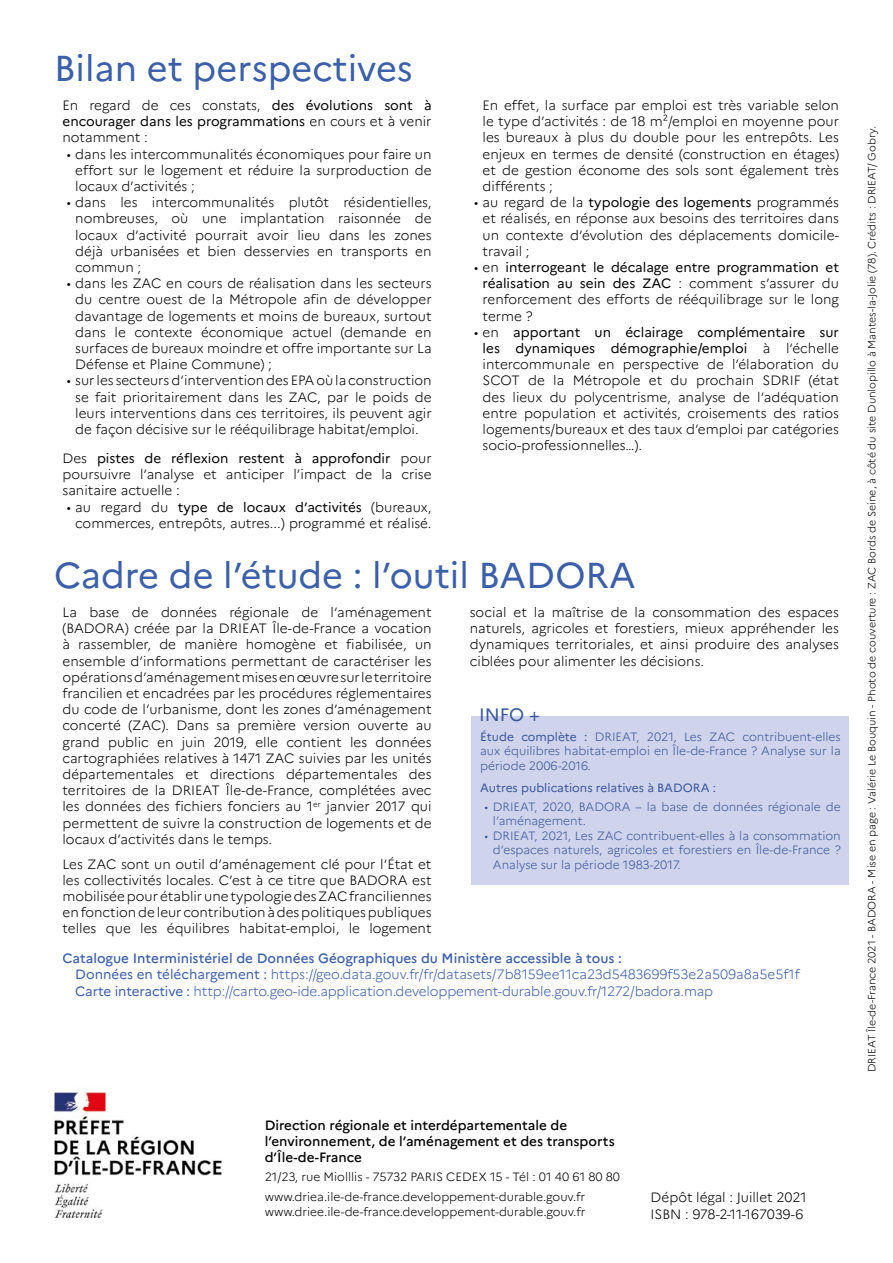
<style>
.page{position:relative;width:893px;height:1263px;background:#fff}
.page>*{position:absolute;margin:0;border:0;box-sizing:border-box;transform-origin:0 0}
.t1{font:36px "Marianne";color:#3b5fa9}
.t2{font:18px "Marianne";color:#38589d}
.t3{font:300 13.5px/16.2px "Marianne";color:#000;text-align:justify}
.t4{font:300 13.5px/16.2px "Marianne";letter-spacing:-.01em;color:#3b5fa9}
.t5{font:500 13.5px/16.2px "Marianne";color:#000}
.t6{font:13.5px/16.2px "Marianne";color:#000;text-align:justify}
.t7{font:300 12px/14.4px "Marianne";color:#38589d;text-align:justify}
.t8{font:300 12px/19.2px "Marianne";color:#000}
.t9{font:12px "Marianne";color:#38589d}
.t10{font:300 10.5px "Marianne";color:#000}
.s1{font-weight:300}
.s2{font-weight:400}
.s3{font-weight:500}
</style>
<div class="page">
<img style="left:54px;top:1092px;width:168px;height:126px">
<div style="left:472px;top:716px;width:377px;height:168px;background:#d0d3ec"></div>
<h1 class="t1" style="left:54px;top:46px;width:360px">Bilan et perspectives</h1>
<p class="t6" style="left:63px;top:97px;width:371px"><span class="s1">En regard de ces constats,</span> des évolutions sont à encourager dans les programmations <span class="s1">en cours et à venir notamment :</span></p>
<p class="t3" style="left:75px;top:146px;width:358px;text-indent:-9px">• dans les intercommunalités économiques pour faire un effort sur le logement et réduire la surproduction de locaux d’activités ;</p>
<p class="t3" style="left:75px;top:194px;width:358px;text-indent:-9px">• dans les intercommunalités plutôt résidentielles, nombreuses, où une implantation raisonnée de locaux d’activité pourrait avoir lieu dans les zones déjà urbanisées et bien desservies en transports en commun ;</p>
<p class="t3" style="left:75px;top:275px;width:358px;text-indent:-9px">• dans les ZAC en cours de réalisation dans les secteurs du centre ouest de la Métropole afin de développer davantage de logements et moins de bureaux, surtout dans le contexte économique actuel (demande en surfaces de bureaux moindre et offre importante sur La Défense et Plaine Commune) ;</p>
<p class="t3" style="left:75px;top:372px;width:358px;text-indent:-9px">• sur les secteurs d’intervention des EPA où la construction se fait prioritairement dans les ZAC, par le poids de leurs interventions dans ces territoires, ils peuvent agir de façon décisive sur le rééquilibrage habitat/emploi.</p>
<p class="t3" style="left:63px;top:450px;width:371px">Des <span class="s2">pistes de réflexion restent à approfondir</span> pour poursuivre l’analyse et anticiper l’impact de la crise sanitaire actuelle :</p>
<p class="t3" style="left:67px;top:499px;width:366px;text-align:right">• au regard du <span class="s2">type de locaux d’activités</span> (bureaux, commerces, entrepôts, autres...) programmé et réalisé.</p>
<p class="t3" style="left:483px;top:97px;width:358px">En effet, la surface par emploi est très variable selon le type d’activités : de 18 m²/emploi en moyenne pour les bureaux à plus du double pour les entrepôts. Les enjeux en termes de densité (construction en étages) et de gestion économe des sols sont également très différents ;</p>
<p class="t3" style="left:483px;top:194px;width:358px;text-indent:-9px">• au regard de la <span class="s2">typologie des logements</span> programmés et réalisés, en réponse aux besoins des territoires dans un contexte d’évolution des déplacements domicile&shy;travail ;</p>
<p class="t3" style="left:483px;top:259px;width:358px;text-indent:-9px">• en <span class="s2">interrogeant le décalage entre programmation et réalisation au sein des ZAC</span> : comment s’assurer du renforcement des efforts de rééquilibrage sur le long terme ?</p>
<p class="t3" style="left:483px;top:324px;width:358px;text-indent:-9px">• en <span class="s2">apportant un éclairage complémentaire sur les dynamiques démographie/emploi</span> à l’échelle intercommunale en perspective de l’élaboration du SCOT de la Métropole et du prochain SDRIF (état des lieux du polycentrisme, analyse de l’adéquation entre population et activités, croisements des ratios logements/bureaux et des taux d’emploi par catégories socio-professionnelles…).</p>
<h1 class="t1" style="left:54px;top:553px;width:583px">Cadre de l’étude : l’outil BADORA</h1>
<p class="t3" style="left:63px;top:604px;width:371px">La base de données régionale de l’aménagement (BADORA) créée par la DRIEAT Île-de-France a vocation à rassembler, de manière homogène et fiabilisée, un ensemble d’informations permettant de caractériser les opérations d’aménagement mises en œuvre sur le territoire francilien et encadrées par les procédures réglementaires du code de l’urbanisme, dont les zones d’aménagement concerté (ZAC). Dans sa première version ouverte au grand public en juin 2019, elle contient les données cartographiées relatives à 1471 ZAC suivies par les unités départementales et directions départementales des territoires de la DRIEAT Île-de-France, complétées avec les données des fichiers fonciers au 1<sup>er</sup> janvier 2017 qui permettent de suivre la construction de logements et de locaux d’activités dans le temps.</p>
<p class="t3" style="left:63px;top:855px;width:371px">Les ZAC sont un outil d’aménagement clé pour l’État et les collectivités locales. C’est à ce titre que BADORA est mobilisée pour établir une typologie des ZAC franciliennes en fonction de leur contribution à des politiques publiques telles que les équilibres habitat-emploi, le logement</p>
<p class="t3" style="left:470px;top:604px;width:371px">social et la maîtrise de la consommation des espaces naturels, agricoles et forestiers, mieux appréhender les dynamiques territoriales, et ainsi produire des analyses ciblées pour alimenter les décisions.</p>
<h2 class="t2" style="left:479px;top:703px;width:62px">INFO +</h2>
<p class="t7" style="left:480px;top:729px;width:362px"><span class="s2">Étude complète :</span> DRIEAT, 2021, Les ZAC contribuent-elles aux équilibres habitat-emploi en Île-de-France ? Analyse sur la période 2006-2016.</p>
<p class="t9" style="left:480px;top:781px;width:237px">Autres publications relatives à BADORA :</p>
<p class="t7" style="left:493px;top:799px;width:349px;text-indent:-9px">• DRIEAT, 2020, BADORA – la base de données régionale de l’aménagement.</p>
<p class="t7" style="left:493px;top:828px;width:349px;text-indent:-9px">• DRIEAT, 2021, Les ZAC contribuent-elles à la consommation d’espaces naturels, agricoles et forestiers en Île-de-France ?<br>Analyse sur la période 1983-2017.</p>
<p class="t4" style="left:75px;top:950px;width:726px;text-indent:-13px"><span class="s3">Catalogue Interministériel de Données Géographiques du Ministère accessible à tous :<br></span><span class="s2">Données en téléchargement :</span> https://geo.data.gouv.fr/fr/datasets/7b8159ee11ca23d5483699f53e2a509a8a5e5f1f<br><span class="s2">Carte interactive :</span> http://carto.geo-ide.application.developpement-durable.gouv.fr/1272/badora.map</p>
<p class="t5" style="left:265px;top:1117px;width:352px">Direction régionale et interdépartementale de l’environnement, de l’aménagement et des transports d’Île-de-France</p>
<p class="t8" style="left:265px;top:1167px;width:357px">21/23, rue Miolllis - 75732 PARIS CEDEX 15 - Tél : 01 40 61 80 80 www.driea.ile-de-france.developpement-durable.gouv.fr</p>
<p class="t8" style="left:265px;top:1201px;width:322px">www.driee.ile-de-france.developpement-durable.gouv.fr</p>
<p class="t3" style="left:651px;top:1189px;width:158px">Dépôt légal : Juillet 2021<br>ISBN : 978-2-11-167039-6</p>
<p class="t10" style="left:865px;top:1072px;width:947px;rotate:-90deg">DRIEAT Île-de-France 2021 - BADORA - Mise en page : Valérie Le Bouquin - Photo de couverture : ZAC Bords de Seine, à côté du site Dunlopillo à Mantes-la-Jolie (78). Crédits : DRIEAT/ Gobry.</p>
</div>
